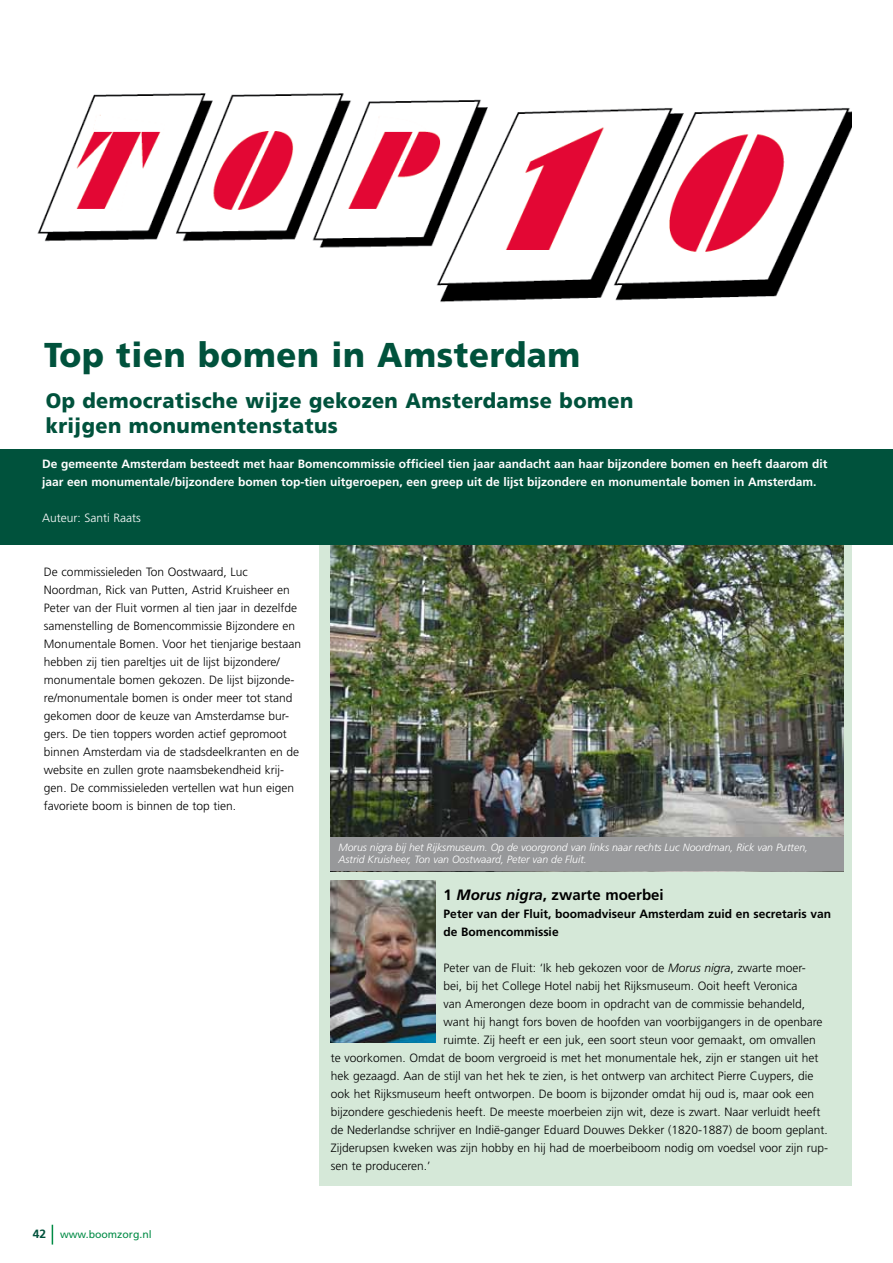
<style>
.page{position:relative;width:893px;height:1263px;background:#fff}
.page>*{position:absolute;margin:0;border:0;box-sizing:border-box;transform-origin:0 0}
.t1{font:900 34.5px "Frutiger";letter-spacing:.02em;color:#00523c;scale:.95 1}
.t2{font:900 21px/25.2px "Frutiger";letter-spacing:.02em;color:#00523c;scale:.95 1}
.t3{font:700 15px "Frutiger";color:#000}
.t4{font:300 12px/18px "Frutiger";color:#000}
.t5{font:700 12px/18px "Frutiger";color:#fff}
.t6{font:700 12px/18px "Frutiger";color:#000}
.t7{font:300 12px "Frutiger";color:#fff}
.t8{font:italic 300 10.5px/12.6px "Frutiger";color:#fff}
.t9{font:10.5px "Frutiger";color:#008b45}
.s1{font-weight:700;font-size:12px;color:#00523c}
.s2{font-style:italic}
</style>
<div class="page">
<svg style="left:52px;top:1225px;width:1px;height:19px"></svg>
<img style="left:37px;top:93px;width:814px;height:209px">
<div style="left:319px;top:531px;width:533px;height:655px;background:#d5e8d8"></div>
<img style="left:331px;top:880px;width:104px;height:162px">
<img style="left:330px;top:545px;width:513px;height:293px">
<div style="left:330px;top:838px;width:513px;height:33px;background:#97989a"></div>
<div style="left:0;top:449px;width:893px;height:96px;background:#00523c"></div>
<h1 class="t1" style="left:44px;top:334px;width:566px">Top tien bomen in Amsterdam</h1>
<h2 class="t2" style="left:46px;top:388px;width:620px">Op democratische wijze gekozen Amsterdamse bomen krijgen monumentenstatus</h2>
<p class="t5" style="left:42px;top:455px;width:787px">De gemeente Amsterdam besteedt met haar Bomencommissie officieel tien jaar aandacht aan haar bijzondere bomen en heeft daarom dit jaar een monumentale/bijzondere bomen top-tien uitgeroepen, een greep uit de lijst bijzondere en monumentale bomen in Amsterdam.</p>
<p class="t7" style="left:42px;top:511px;width:100px">Auteur: Santi Raats</p>
<p class="t4" style="left:44px;top:563px;width:259px">De commissieleden Ton Oostwaard, Luc Noordman, Rick van Putten, Astrid Kruisheer en Peter van der Fluit vormen al tien jaar in dezelfde samenstelling de Bomencommissie Bijzondere en Monumentale Bomen. Voor het tienjarige bestaan hebben zij tien pareltjes uit de lijst bijzondere/ monumentale bomen gekozen. De lijst bijzonde&shy;re/monumentale bomen is onder meer tot stand gekomen door de keuze van Amsterdamse bur&shy;gers. De tien toppers worden actief gepromoot binnen Amsterdam via de stadsdeelkranten en de website en zullen grote naamsbekendheid krij&shy;gen. De commissieleden vertellen wat hun eigen favoriete boom is binnen de top tien.</p>
<p class="t9" style="left:33px;top:1228px;width:120px"><span class="s1">42</span> www.boomzorg.nl</p>
<p class="t8" style="left:338px;top:840px;width:471px">Morus nigra bij het Rijksmuseum. Op de voorgrond van links naar rechts Luc Noordman, Rick van Putten,<br>Astrid Kruisheer, Ton van Oostwaard, Peter van de Fluit.</p>
<p class="t3" style="left:444px;top:886px;width:222px">1 <span class="s2">Morus nigra</span>, zwarte moerbei</p>
<p class="t6" style="left:444px;top:905px;width:389px">Peter van der Fluit, boomadviseur Amsterdam zuid en secretaris van de Bomencommissie</p>
<p class="t4" style="left:444px;top:959px;width:364px">Peter van de Fluit: ‘Ik heb gekozen voor de <span class="s2">Morus nigra</span>, zwarte moer-</p>
<p class="t4" style="left:444px;top:977px;width:355px">bei, bij het College Hotel nabij het Rijksmuseum. Ooit heeft Veronica</p>
<p class="t4" style="left:444px;top:995px;width:363px">van Amerongen deze boom in opdracht van de commissie behandeld,</p>
<p class="t4" style="left:444px;top:1013px;width:380px">want hij hangt fors boven de hoofden van voorbijgangers in de openbare</p>
<p class="t4" style="left:444px;top:1031px;width:374px">ruimte. Zij heeft er een juk, een soort steun voor gemaakt, om omvallen</p>
<p class="t4" style="left:331px;top:1049px;width:489px">te voorkomen. Omdat de boom vergroeid is met het monumentale hek, zijn er stangen uit het</p>
<p class="t4" style="left:331px;top:1067px;width:484px">hek gezaagd. Aan de stijl van het hek te zien, is het ontwerp van architect Pierre Cuypers, die</p>
<p class="t4" style="left:331px;top:1085px;width:485px">ook het Rijksmuseum heeft ontworpen. De boom is bijzonder omdat hij oud is, maar ook een</p>
<p class="t4" style="left:331px;top:1103px;width:491px">bijzondere geschiedenis heeft. De meeste moerbeien zijn wit, deze is zwart. Naar verluidt heeft</p>
<p class="t4" style="left:331px;top:1121px;width:498px">de Nederlandse schrijver en Indië-ganger Eduard Douwes Dekker (1820-1887) de boom geplant.</p>
<p class="t4" style="left:331px;top:1139px;width:499px">Zijderupsen kweken was zijn hobby en hij had de moerbeiboom nodig om voedsel voor zijn rup-</p>
<p class="t4" style="left:331px;top:1157px;width:101px">sen te produceren.’</p>
</div>
